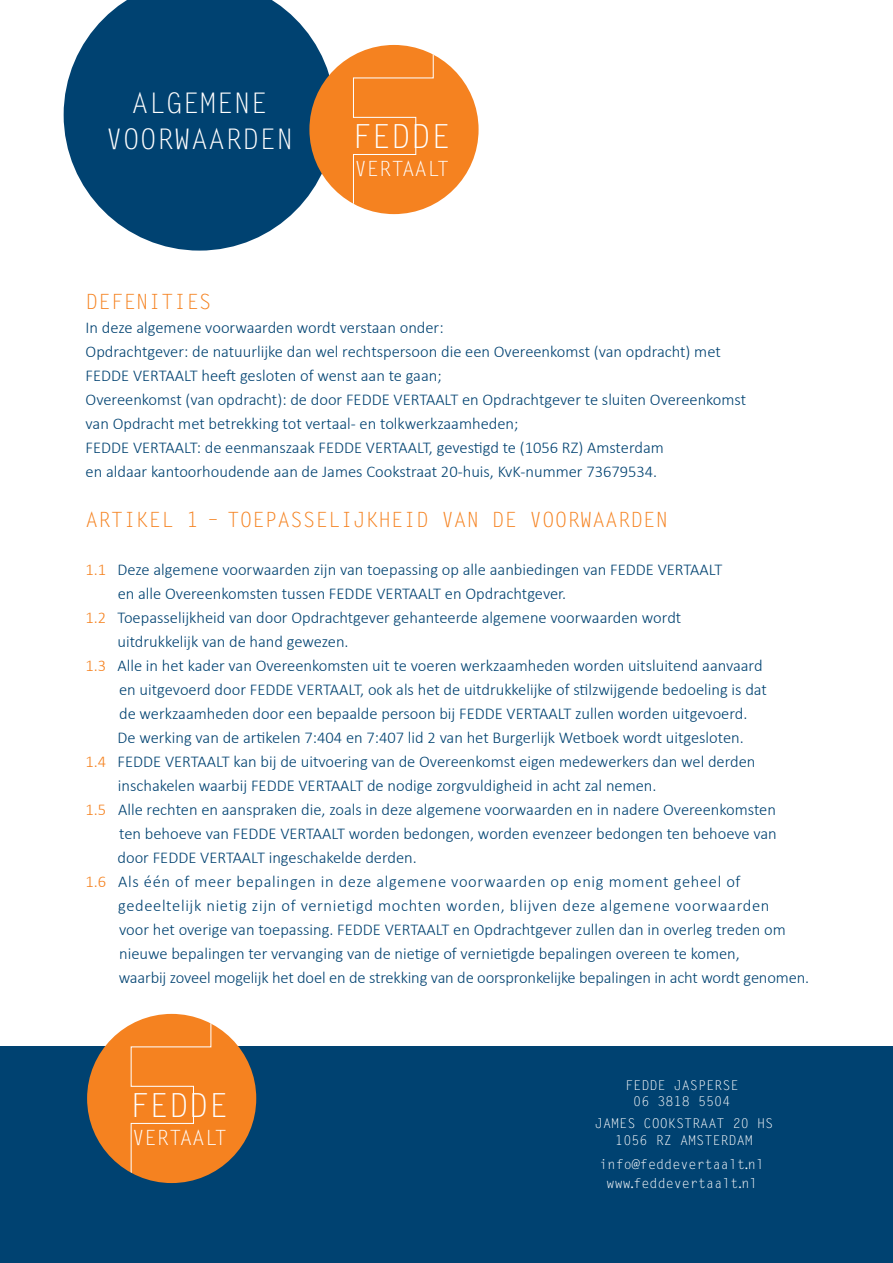
<style>
.page{position:relative;width:893px;height:1263px;background:#fff}
.page>*{position:absolute;margin:0;border:0;box-sizing:border-box;transform-origin:0 0}
.t1{font:33.15px "Letter Gothic Std";color:#fff}
.t2{font:28.35px "Letter Gothic Std";color:#fff}
.t3{font:21px "Letter Gothic Std";color:#f58220}
.t4{font:21px "Letter Gothic Std";color:#fff}
.t5{font:300 16.5px/24px "Calibri";color:#004271}
.t6{font:300 16.5px/24px "Calibri";letter-spacing:.04em;color:#004271}
.t7{font:13.5px "Letter Gothic Std";color:#fff}
.s1{color:#f58220}
</style>
<div class="page">
<div style="left:0;top:1047px;width:893px;height:216px;background:#004271"></div>
<div style="left:87px;top:1014px;width:169px;height:169px;background:#f58220;border-radius:50%"></div>
<svg style="left:87px;top:1014px;width:125px;height:169px"></svg>
<svg style="left:64px;top:0;width:252px;height:251px;background:#265e86"></svg>
<div style="left:309px;top:45px;width:170px;height:169px;background:#f58220;border-radius:50%"></div>
<svg style="left:309px;top:45px;width:125px;height:169px"></svg>
<p class="t2" style="left:131px;top:87px;width:138px">ALGEMENE</p>
<p class="t2" style="left:106px;top:123px;width:189px">VOORWAARDEN</p>
<p class="t1" style="left:352px;top:117px;width:100px">FEDDE</p>
<p class="t4" style="left:355px;top:156px;width:96px">VERTAALT</p>
<p class="t3" style="left:86px;top:289px;width:127px">DEFENITIES</p>
<p class="t5" style="left:86px;top:315px;width:360px">In deze algemene voorwaarden wordt verstaan onder:</p>
<p class="t5" style="left:86px;top:339px;width:637px">Opdrachtgever: de natuurlijke dan wel rechtspersoon die een Overeenkomst (van opdracht) met<br>FEDDE VERTAALT heeft gesloten of wenst aan te gaan;</p>
<p class="t5" style="left:86px;top:387px;width:662px">Overeenkomst (van opdracht): de door FEDDE VERTAALT en Opdrachtgever te sluiten Overeenkomst van Opdracht met betrekking tot vertaal- en tolkwerkzaamheden;</p>
<p class="t5" style="left:86px;top:435px;width:580px">FEDDE VERTAALT: de eenmanszaak FEDDE VERTAALT, gevestigd te (1056 RZ) Amsterdam en aldaar kantoorhoudende aan de James Cookstraat 20-huis, KvK-nummer 73679534.</p>
<p class="t3" style="left:86px;top:507px;width:584px">ARTIKEL 1 – TOEPASSELIJKHEID VAN DE VOORWAARDEN</p>
<p class="t5" style="left:118px;top:557px;width:606px;text-indent:-32px"><span class="s1">1.1</span> Deze algemene voorwaarden zijn van toepassing op alle aanbiedingen van FEDDE VERTAALT en alle Overeenkomsten tussen FEDDE VERTAALT en Opdrachtgever.</p>
<p class="t5" style="left:117px;top:605px;width:565px;text-indent:-32px"><span class="s1">1.2</span> Toepasselijkheid van door Opdrachtgever gehanteerde algemene voorwaarden wordt uitdrukkelijk van de hand gewezen.</p>
<p class="t5" style="left:86px;top:653px;width:678px"><span class="s1">1.3</span> Alle in het kader van Overeenkomsten uit te voeren werkzaamheden worden uitsluitend aanvaard</p>
<p class="t5" style="left:119px;top:677px;width:649px">en uitgevoerd door FEDDE VERTAALT, ook als het de uitdrukkelijke of stilzwijgende bedoeling is dat</p>
<p class="t5" style="left:119px;top:701px;width:630px">de werkzaamheden door een bepaalde persoon bij FEDDE VERTAALT zullen worden uitgevoerd.</p>
<p class="t5" style="left:117px;top:725px;width:628px">De werking van de artikelen 7:404 en 7:407 lid 2 van het Burgerlijk Wetboek wordt uitgesloten.</p>
<p class="t5" style="left:86px;top:749px;width:671px"><span class="s1">1.4</span> FEDDE VERTAALT kan bij de uitvoering van de Overeenkomst eigen medewerkers dan wel derden</p>
<p class="t5" style="left:118px;top:773px;width:540px">inschakelen waarbij FEDDE VERTAALT de nodige zorgvuldigheid in acht zal nemen.</p>
<p class="t5" style="left:86px;top:797px;width:693px;text-align:right"><span class="s1">1.5</span> Alle rechten en aanspraken die, zoals in deze algemene voorwaarden en in nadere Overeenkomsten ten behoeve van FEDDE VERTAALT worden bedongen, worden evenzeer bedongen ten behoeve van</p>
<p class="t5" style="left:117px;top:845px;width:301px">door FEDDE VERTAALT ingeschakelde derden.</p>
<p class="t6" style="left:118px;top:869px;width:653px;text-indent:-32px"><span class="s1">1.6</span> Als één of meer bepalingen in deze algemene voorwaarden op enig moment geheel of gedeeltelijk nietig zijn of vernietigd mochten worden, blijven deze algemene voorwaarden</p>
<p class="t5" style="left:119px;top:917px;width:668px">voor het overige van toepassing. FEDDE VERTAALT en Opdrachtgever zullen dan in overleg treden om</p>
<p class="t5" style="left:119px;top:941px;width:692px">nieuwe bepalingen ter vervanging van de nietige of vernietigde bepalingen overeen te komen,<br>waarbij zoveel mogelijk het doel en de strekking van de oorspronkelijke bepalingen in acht wordt genomen.</p>
<p class="t1" style="left:129px;top:1086px;width:100px">FEDDE</p>
<p class="t4" style="left:132px;top:1125px;width:96px">VERTAALT</p>
<p class="t7" style="left:625px;top:1077px;width:115px">FEDDE JASPERSE</p>
<p class="t7" style="left:633px;top:1094px;width:99px">06 3818 5504</p>
<p class="t7" style="left:595px;top:1116px;width:180px">JAMES COOKSTRAAT 20 HS</p>
<p class="t7" style="left:615px;top:1132px;width:139px">1056 RZ AMSTERDAM</p>
<p class="t7" style="left:599px;top:1157px;width:166px">info@feddevertaalt.nl</p>
<p class="t7" style="left:607px;top:1176px;width:152px">www.feddevertaalt.nl</p>
</div>
